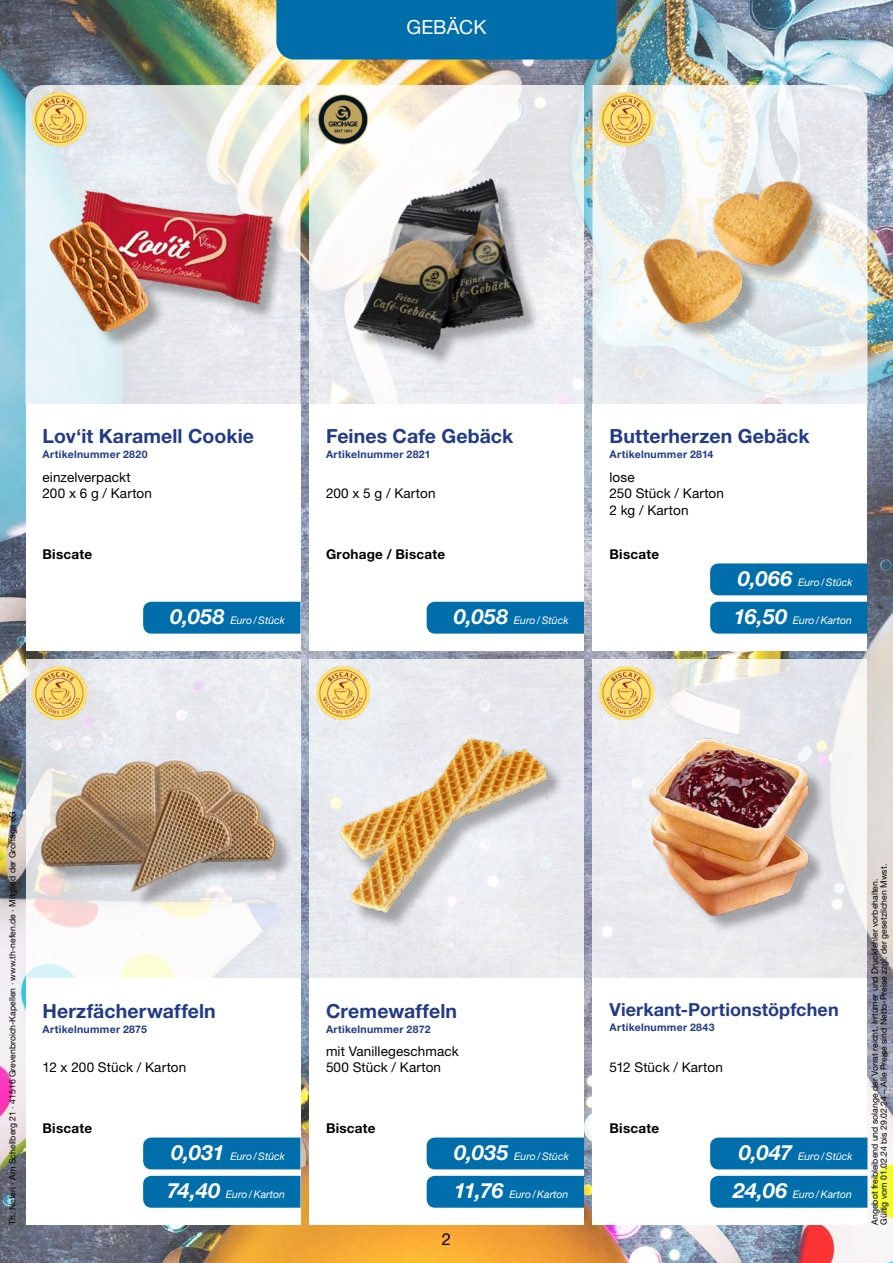
<style>
.page{position:relative;width:893px;height:1263px;background:#fff}
.page>*{position:absolute;margin:0;border:0;box-sizing:border-box;transform-origin:0 0}
.t1{font:700 19.5px "Helvetica Neue LT Std";letter-spacing:.005em;color:#213b87}
.t2{font:19.5px "Helvetica Neue LT Std";color:#fff}
.t3{font:700 18px "Helvetica Neue LT Std";letter-spacing:.005em;color:#213b87}
.t4{font:16.5px "Helvetica Neue LT Std";color:#000}
.t5{font:13.5px/16.2px "Helvetica Neue LT Std";letter-spacing:.01em;color:#000}
.t6{font:700 13.5px "Helvetica Neue LT Std";letter-spacing:.02em;color:#000}
.t7{font:italic 10.5px "Helvetica Neue LT Std";color:#fff}
.t8{font:700 10.5px "Helvetica Neue LT Std";letter-spacing:.03em;color:#213b87}
.t9{font:8.7px/9px "Helvetica Neue LT Std";color:#000}
.s1{font-weight:700;font-size:21px}
</style>
<div class="page">
<img style="left:0;top:0;width:893px;height:1263px">
<div style="left:276px;top:0;width:341px;height:60px;background:#006eab"></div>
<div style="left:26px;top:404px;width:274px;height:247px;background:#fff"></div>
<div style="left:143px;top:602px;width:157px;height:32px;background:#006eab"></div>
<svg style="left:26px;top:85px;width:274px;height:319px;background:#e6ecec"></svg>
<div style="left:53px;top:194px;width:236px;height:155px;background:#000;opacity:.3"></div>
<img style="left:49px;top:189px;width:225px;height:148px">
<img style="left:33px;top:92px;width:53px;height:54px">
<div style="left:309px;top:404px;width:275px;height:247px;background:#fff"></div>
<div style="left:427px;top:602px;width:157px;height:32px;background:#006eab"></div>
<img style="left:309px;top:85px;width:275px;height:319px">
<img style="left:316px;top:92px;width:54px;height:54px">
<div style="left:592px;top:404px;width:275px;height:247px;background:#fff"></div>
<div style="left:710px;top:602px;width:157px;height:32px;background:#006eab"></div>
<svg style="left:592px;top:85px;width:275px;height:12px"></svg>
<img style="left:592px;top:97px;width:275px;height:79px">
<img style="left:600px;top:92px;width:53px;height:54px">
<div style="left:26px;top:978px;width:274px;height:247px;background:#fff"></div>
<div style="left:143px;top:1176px;width:157px;height:32px;background:#006eab"></div>
<svg style="left:26px;top:659px;width:274px;height:319px;fill:#ebeef1"></svg>
<div style="left:44px;top:763px;width:250px;height:185px;background:#000;opacity:.3"></div>
<img style="left:26px;top:720px;width:274px;height:220px">
<img style="left:33px;top:666px;width:53px;height:54px">
<div style="left:309px;top:978px;width:275px;height:247px;background:#fff"></div>
<div style="left:427px;top:1176px;width:157px;height:32px;background:#006eab"></div>
<div style="left:309px;top:659px;width:275px;height:319px;background:#e8eaee"></div>
<img style="left:326px;top:693px;width:236px;height:240px">
<img style="left:316px;top:666px;width:54px;height:54px">
<div style="left:592px;top:978px;width:275px;height:247px;background:#fff"></div>
<div style="left:710px;top:1176px;width:157px;height:32px;background:#006eab"></div>
<svg style="left:592px;top:659px;width:275px;height:319px;fill:#eaebee"></svg>
<img style="left:623px;top:720px;width:211px;height:214px">
<img style="left:600px;top:666px;width:53px;height:54px">
<div style="left:710px;top:563px;width:157px;height:32px;background:#006eab"></div>
<div style="left:143px;top:1137px;width:157px;height:32px;background:#006eab"></div>
<div style="left:427px;top:1137px;width:157px;height:32px;background:#006eab"></div>
<div style="left:710px;top:1137px;width:157px;height:32px;background:#006eab"></div>
<img style="left:503px;top:176px;width:390px;height:241px">
<h1 class="t2" style="left:407px;top:16px;width:81px">GEBÄCK</h1>
<h1 class="t1" style="left:43px;top:424px;width:213px">Lov‘it Karamell Cookie</h1>
<p class="t8" style="left:43px;top:448px;width:107px">Artikelnummer 2820</p>
<h1 class="t1" style="left:326px;top:424px;width:189px">Feines Cafe Gebäck</h1>
<p class="t8" style="left:326px;top:448px;width:106px">Artikelnummer 2821</p>
<h1 class="t1" style="left:609px;top:424px;width:202px">Butterherzen Gebäck</h1>
<p class="t8" style="left:609px;top:448px;width:105px">Artikelnummer 2814</p>
<h3 class="t5" style="left:43px;top:469px;width:111px">einzelverpackt<br>200 x 6 g / Karton</h3>
<h3 class="t5" style="left:326px;top:485px;width:111px">200 x 5 g / Karton</h3>
<h3 class="t5" style="left:609px;top:469px;width:116px">lose<br>250 Stück / Karton<br>2 kg / Karton</h3>
<h3 class="t6" style="left:43px;top:545px;width:51px">Biscate</h3>
<h3 class="t6" style="left:326px;top:545px;width:121px">Grohage / Biscate</h3>
<h3 class="t6" style="left:609px;top:545px;width:51px">Biscate</h3>
<p class="t7" style="left:738px;top:576px;width:116px"><span class="s1">0,066</span> Euro/Stück</p>
<p class="t7" style="left:171px;top:614px;width:116px"><span class="s1">0,058</span> Euro/Stück</p>
<p class="t7" style="left:454px;top:614px;width:116px"><span class="s1">0,058</span> Euro/Stück</p>
<p class="t7" style="left:734px;top:614px;width:119px"><span class="s1">16,50</span> Euro/Karton</p>
<p class="t9" style="left:8px;top:1225px;width:415px;rotate:-90deg">Th. Nefen · Am Schellberg 21 · 41516 Grevenbroich-Kapellen · www.th-nefen.de · Mitglied der Grohage eG</p>
<h1 class="t1" style="left:43px;top:998px;width:175px">Herzfächerwaffeln</h1>
<p class="t8" style="left:43px;top:1022px;width:106px">Artikelnummer 2875</p>
<h1 class="t1" style="left:326px;top:998px;width:133px">Cremewaffeln</h1>
<p class="t8" style="left:326px;top:1022px;width:106px">Artikelnummer 2872</p>
<h2 class="t3" style="left:609px;top:999px;width:231px">Vierkant-Portionstöpfchen</h2>
<p class="t8" style="left:609px;top:1021px;width:107px">Artikelnummer 2843</p>
<h3 class="t5" style="left:43px;top:1059px;width:145px">12 x 200 Stück / Karton</h3>
<h3 class="t5" style="left:326px;top:1043px;width:134px">mit Vanillegeschmack<br>500 Stück / Karton</h3>
<h3 class="t5" style="left:609px;top:1059px;width:115px">512 Stück / Karton</h3>
<h3 class="t6" style="left:43px;top:1119px;width:51px">Biscate</h3>
<h3 class="t6" style="left:326px;top:1119px;width:51px">Biscate</h3>
<h3 class="t6" style="left:609px;top:1119px;width:51px">Biscate</h3>
<p class="t7" style="left:172px;top:1150px;width:115px"><span class="s1">0,031</span> Euro/Stück</p>
<p class="t7" style="left:454px;top:1150px;width:116px"><span class="s1">0,035</span> Euro/Stück</p>
<p class="t7" style="left:739px;top:1150px;width:115px"><span class="s1">0,047</span> Euro/Stück</p>
<p class="t7" style="left:167px;top:1188px;width:119px"><span class="s1">74,40</span> Euro/Karton</p>
<p class="t7" style="left:454px;top:1188px;width:116px"><span class="s1">11,76</span> Euro/Karton</p>
<h3 class="t4" style="left:442px;top:1229px;width:11px">2</h3>
<p class="t7" style="left:733px;top:1188px;width:120px"><span class="s1">24,06</span> Euro/Karton</p>
<p class="t9" style="left:870px;top:1225px;width:362px;rotate:-90deg">Angebot freibleibend und solange der Vorrat reicht. Irrtümer und Druckfehler vorbehalten.<br>Gültig vom 01.02.24 bis 29.02.24 – Alle Preise sind Netto-Preise zzgl. der gesetzlichen Mwst.</p>
</div>
